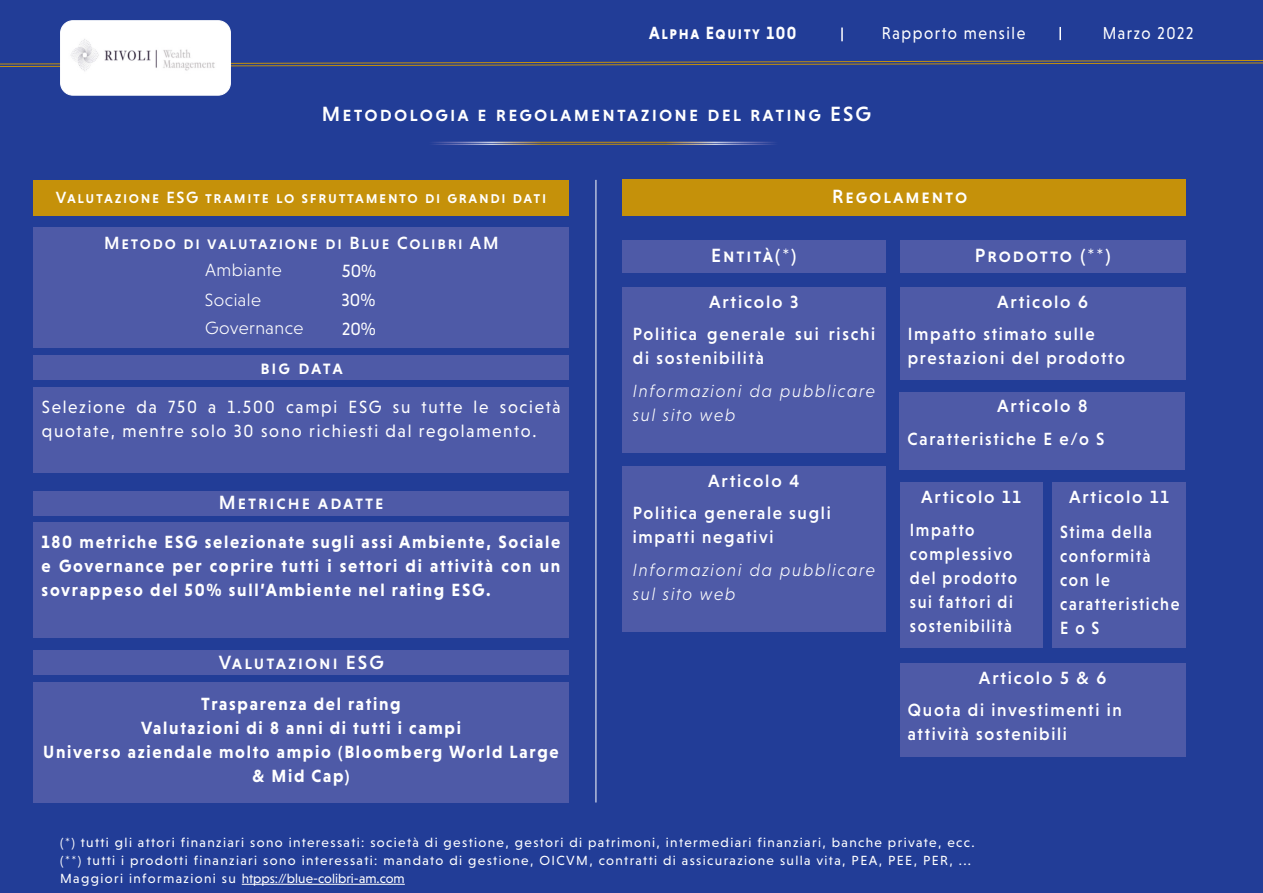
<style>
.page{position:relative;width:1263px;height:893px;background:#fff}
.page>*{position:absolute;margin:0;border:0;box-sizing:border-box;transform-origin:0 0}
.t1{font:21px "Niveau Grotesk Medium Small Caps";letter-spacing:.1em;color:#fff}
.t2{font:19.5px "Niveau Grotesk Medium Small Caps";letter-spacing:.1em;color:#fff}
.t3{font:700 18px/24px "Niveau Grotesk";letter-spacing:.1em;color:#fff;text-align:justify;scale:.95 1}
.t4{font:500 18px/24px "Niveau Grotesk";letter-spacing:.1em;color:#fff;scale:.95 1}
.t5{font:500 18px/24px "Niveau Grotesk";letter-spacing:.1em;color:#fff;scale:.9 1}
.t6{font:18px/24px "Niveau Grotesk";letter-spacing:.1em;color:#fff;scale:.95 1}
.t7{font:italic 300 18px/24px "Niveau Grotesk";letter-spacing:.1em;color:#fff;scale:.95 1}
.t8{font:500 18px "Niveau Grotesk";letter-spacing:.1em;color:#fff}
.t9{font:18px "Niveau Grotesk Medium Small Caps";letter-spacing:.1em;color:#fff}
.t10{font:300 18px "Niveau Grotesk";letter-spacing:.025em;color:#fff}
.t11{font:18px "Niveau Grotesk Bold Small Caps";letter-spacing:.1em;color:#fff;scale:.9 1}
.t12{font:18px "Niveau Grotesk";letter-spacing:.1em;color:#fff}
.t13{font:17.55px "Niveau Grotesk";letter-spacing:.1em;color:#fff;scale:.9 1}
.t14{font:16.5px "Niveau Grotesk Medium Small Caps";letter-spacing:.1em;color:#fff}
.t15{font:13.5px "Niveau Grotesk";letter-spacing:.1em;color:#fff}
</style>
<div class="page">
<div style="left:0;top:0;width:1262px;height:893px;background:#223d97"></div>
<svg style="left:1059px;top:27px;width:2px;height:13px"></svg>
<svg style="left:841px;top:28px;width:2px;height:13px"></svg>
<hr style="left:1262px;top:0;width:1px;height:893px;background:#223d97">
<svg style="left:0;top:60px;width:1263px;height:7px"></svg>
<div style="left:60px;top:20px;width:171px;height:76px;background:#fff;border:1px solid #fff;border-radius:12px"></div>
<img style="left:71px;top:39px;width:144px;height:32px">
<div style="left:34px;top:355px;width:535px;height:25px;background:#4e5aa7"></div>
<div style="left:34px;top:387px;width:535px;height:86px;background:#4e5aa7"></div>
<div style="left:33px;top:491px;width:536px;height:24px;background:#4e5aa7"></div>
<div style="left:33px;top:523px;width:536px;height:115px;background:#4e5aa7"></div>
<div style="left:33px;top:650px;width:536px;height:25px;background:#4e5aa7"></div>
<div style="left:33px;top:682px;width:536px;height:120px;background:#4e5aa7"></div>
<hr style="left:595px;top:180px;width:1px;height:622px;background:#fff">
<div style="left:622px;top:180px;width:563px;height:36px;background:#c5910a"></div>
<div style="left:622px;top:240px;width:264px;height:33px;background:#4e5aa7"></div>
<div style="left:900px;top:240px;width:285px;height:33px;background:#4e5aa7"></div>
<div style="left:622px;top:287px;width:264px;height:165px;background:#4e5aa7"></div>
<div style="left:622px;top:466px;width:264px;height:166px;background:#4e5aa7"></div>
<div style="left:900px;top:287px;width:285px;height:92px;background:#4e5aa7"></div>
<div style="left:900px;top:483px;width:142px;height:165px;background:#4e5aa7"></div>
<div style="left:1052px;top:483px;width:133px;height:165px;background:#4e5aa7"></div>
<div style="left:900px;top:663px;width:285px;height:94px;background:#4e5aa7"></div>
<div style="left:899px;top:392px;width:286px;height:78px;background:#4e5aa7"></div>
<hr style="left:242px;top:884px;width:163px;height:1px;background:#fff">
<hr style="left:418px;top:144px;width:370px;height:1px;background:#fff">
<hr style="left:418px;top:142px;width:370px;height:1px;background:#fff">
<div style="left:34px;top:180px;width:535px;height:36px;background:#c5910a"></div>
<div style="left:34px;top:227px;width:535px;height:121px;background:#4e5aa7"></div>
<h3 class="t11" style="left:649px;top:23px;width:165px">Alpha Equity 100</h3>
<p class="t13" style="left:882px;top:23px;width:161px">Rapporto mensile</p>
<p class="t13" style="left:1103px;top:23px;width:102px">Marzo 2022</p>
<p class="t1" style="left:322px;top:102px;width:551px">Metodologia e regolamentazione del rating ESG</p>
<p class="t14" style="left:56px;top:188px;width:492px">Valutazione ESG tramite lo sfruttamento di grandi dati</p>
<p class="t9" style="left:104px;top:232px;width:396px">Metodo di valutazione di Blue Colibri AM</p>
<p class="t10" style="left:205px;top:260px;width:78px">Ambiante</p>
<p class="t10" style="left:205px;top:290px;width:58px">Sociale</p>
<p class="t10" style="left:205px;top:318px;width:100px">Governance</p>
<p class="t12" style="left:342px;top:261px;width:36px">50%</p>
<p class="t12" style="left:341px;top:290px;width:35px">30%</p>
<p class="t12" style="left:342px;top:319px;width:35px">20%</p>
<p class="t2" style="left:260px;top:356px;width:84px">big data</p>
<p class="t6" style="left:42px;top:395px;width:548px">Selezione da 750 a 1.500 campi ESG su tutte le società quotate, mentre solo 30 sono richiesti dal regolamento.</p>
<p class="t2" style="left:219px;top:491px;width:166px">Metriche adatte</p>
<p class="t3" style="left:42px;top:529px;width:548px">180 metriche ESG selezionate sugli assi Ambiente, Sociale e Governance per coprire tutti i settori di attività con un sovrappeso del 50% sull’Ambiente nel rating ESG.</p>
<p class="t2" style="left:219px;top:651px;width:166px">Valutazioni ESG</p>
<p class="t3" style="left:201px;top:692px;width:212px">Trasparenza del rating</p>
<p class="t3" style="left:141px;top:716px;width:338px">Valutazioni di 8 anni di tutti i campi</p>
<p class="t3" style="left:43px;top:740px;width:544px;text-align:center">Universo aziendale molto ampio (Bloomberg World Large &amp; Mid Cap)</p>
<p class="t2" style="left:832px;top:185px;width:137px">Regolamento</p>
<p class="t2" style="left:711px;top:244px;width:87px">Entità(*)</p>
<p class="t2" style="left:975px;top:244px;width:137px">Prodotto (**)</p>
<p class="t8" style="left:709px;top:291px;width:91px">Articolo 3</p>
<p class="t4" style="left:633px;top:322px;width:257px">Politica generale sui rischi di sostenibilità</p>
<p class="t7" style="left:633px;top:379px;width:257px">Informazioni da pubblicare sul sito web</p>
<p class="t8" style="left:997px;top:291px;width:92px">Articolo 6</p>
<p class="t4" style="left:908px;top:322px;width:230px">Impatto stimato sulle prestazioni del prodotto</p>
<p class="t8" style="left:997px;top:396px;width:92px">Articolo 8</p>
<p class="t4" style="left:907px;top:426px;width:209px">Caratteristiche E e/o S</p>
<p class="t8" style="left:708px;top:471px;width:93px">Articolo 4</p>
<p class="t4" style="left:633px;top:501px;width:210px">Politica generale sugli impatti negativi</p>
<p class="t7" style="left:633px;top:558px;width:257px">Informazioni da pubblicare sul sito web</p>
<p class="t8" style="left:1069px;top:486px;width:101px">Articolo 11</p>
<p class="t5" style="left:1060px;top:520px;width:134px">Stima della conformità con le caratteristiche<br>E o S</p>
<p class="t8" style="left:979px;top:668px;width:129px">Articolo 5 &amp; 6</p>
<p class="t4" style="left:908px;top:698px;width:227px">Quota di investimenti in attività sostenibili</p>
<p class="t8" style="left:921px;top:487px;width:101px">Articolo 11</p>
<p class="t5" style="left:910px;top:518px;width:121px">Impatto complessivo del prodotto sui fattori di sostenibilità</p>
<p class="t15" style="left:60px;top:835px;width:916px">(*) tutti gli attori finanziari sono interessati: società di gestione, gestori di patrimoni, intermediari finanziari, banche private, ecc.</p>
<p class="t15" style="left:60px;top:853px;width:912px">(**) tutti i prodotti finanziari sono interessati: mandato di gestione, OICVM, contratti di assicurazione sulla vita, PEA, PEE, PER, ...</p>
<p class="t15" style="left:60px;top:871px;width:346px">Maggiori informazioni su htpps://blue-colibri-am.com</p>
</div>
